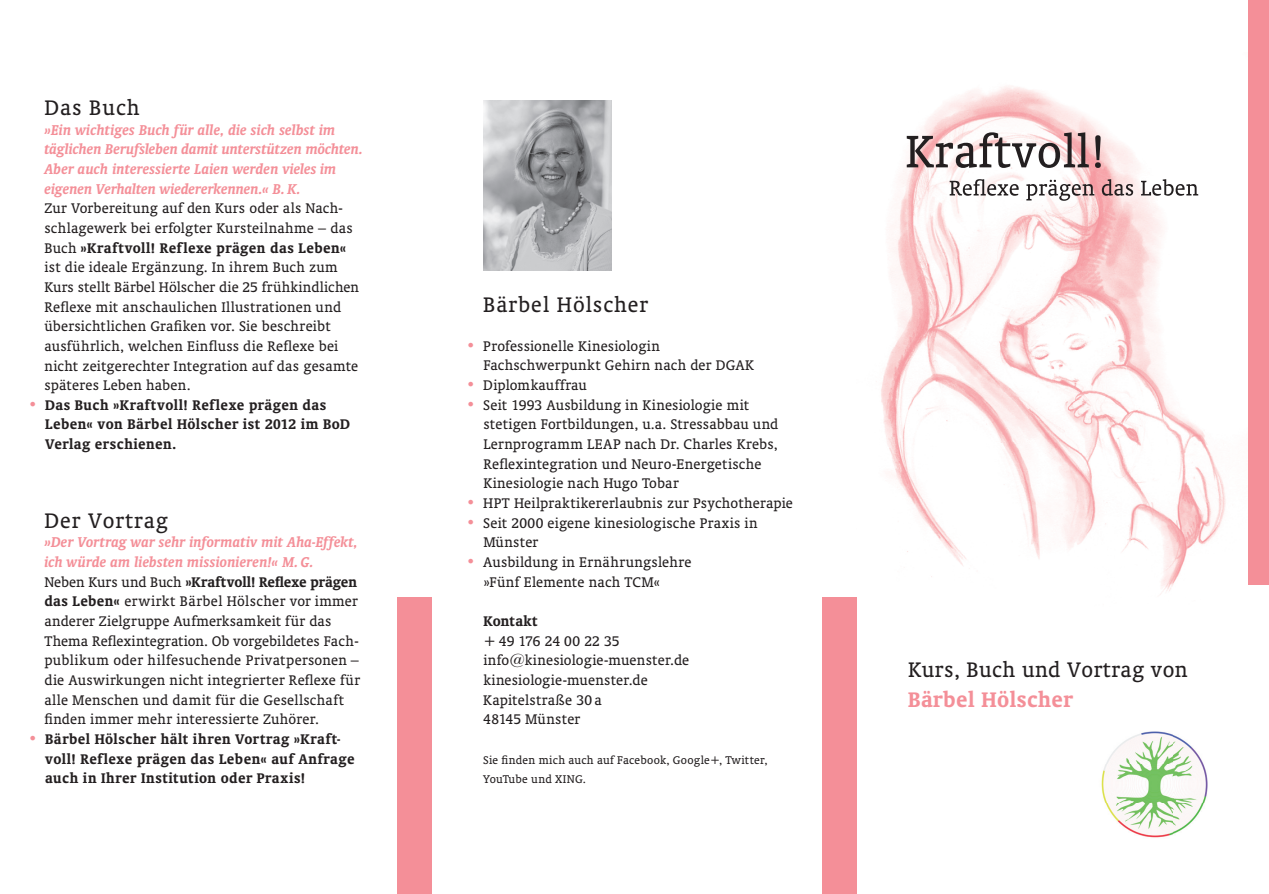
<style>
.page{position:relative;width:1269px;height:894px;background:#fff}
.page>*{position:absolute;margin:0;border:0;box-sizing:border-box;transform-origin:0 0}
.t1{font:24px "Oranda BT";letter-spacing:.04em;color:#231f20}
.t2{font:24px "Oranda BT";letter-spacing:.02em;color:#231f20}
.t3{font:700 24px "Oranda BT";letter-spacing:.02em;color:#f48f98}
.t4{font:italic 700 16.2px/19.6px "Oranda BT";letter-spacing:.01em;color:#f48f98}
.t5{font:15.9px/19.6px "Oranda BT";letter-spacing:.01em;color:#231f20}
.t6{font:700 15.9px/19.6px "Oranda BT";letter-spacing:.025em;color:#231f20}
.t7{font:12.75px/19.6px "Oranda BT";letter-spacing:.02em;color:#231f20}
.s1{font-weight:700}
.s2{font-weight:400;color:#f48f98}
.s3{color:#f48f98}
</style>
<div class="page">
<img style="left:484px;top:100px;width:127px;height:170px">
<img style="left:881px;top:86px;width:345px;height:509px">
<div style="left:823px;top:597px;width:34px;height:296px;background:#f48f98"></div>
<div style="left:397px;top:597px;width:34px;height:296px;background:#f48f98"></div>
<div style="left:1248px;top:0;width:21px;height:584px;background:#f48f98"></div>
<svg style="left:906px;top:132px;width:194px;height:36px"></svg>
<svg style="left:949px;top:179px;width:249px;height:22px"></svg>
<img style="left:1101px;top:731px;width:107px;height:107px">
<h1 class="t1" style="left:44px;top:94px;width:97px">Das Buch</h1>
<p class="t4" style="left:44px;top:119px;width:320px">»Ein wichtiges Buch für alle, die sich selbst im täglichen Berufsleben damit unterstützen möchten.<br>Aber auch interessierte Laien werden vieles im eigenen Verhalten wiedererkennen.« B. K.</p>
<p class="t5" style="left:44px;top:198px;width:316px">Zur Vorbereitung auf den Kurs oder als Nach&shy;schlagewerk bei erfolgter Kursteilnahme – das Buch <span class="s1">»Kraftvoll! Reflexe prägen das Leben« </span>ist die ideale Ergänzung. In ihrem Buch zum Kurs stellt Bärbel Hölscher die 25 frühkindlichen Reflexe mit anschaulichen Illustrationen und übersichtlichen Grafiken vor. Sie beschreibt ausführlich, welchen Einfluss die Reflexe bei nicht zeitgerechter Integration auf das gesamte späteres Leben haben.</p>
<p class="t6" style="left:45px;top:394px;width:306px;text-indent:-17px"><span class="s2">•</span> Das Buch »Kraftvoll! Reflexe prägen das<br>Leben« von Bärbel Hölscher ist 2012 im BoD<br>Verlag erschienen.</p>
<h1 class="t1" style="left:44px;top:506px;width:125px">Der Vortrag</h1>
<p class="t4" style="left:44px;top:532px;width:315px">»Der Vortrag war sehr informativ mit Aha-Effekt, ich würde am liebsten missionieren!« M. G.</p>
<p class="t5" style="left:44px;top:571px;width:317px">Neben Kurs und Buch <span class="s1">»Kraftvoll! Reflexe prägen das Leben«</span> erwirkt Bärbel Hölscher vor immer anderer Zielgruppe Aufmerksamkeit für das Thema Reflexintegration. Ob vorgebildetes Fach&shy;publikum oder hilfesuchende Privat personen – die Auswirkungen nicht integrierter Reflexe für alle Menschen und damit für die Gesellschaft finden immer mehr interessierte Zuhörer.</p>
<p class="t6" style="left:45px;top:728px;width:311px;text-indent:-17px"><span class="s2">•</span> Bärbel Hölscher hält ihren Vortrag »Kraft&shy;voll! Reflexe prägen das Leben« auf Anfrage auch in Ihrer Institution oder Praxis!</p>
<h1 class="t1" style="left:483px;top:290px;width:166px">Bärbel Hölscher</h1>
<p class="t5" style="left:483px;top:336px;width:272px;text-indent:-17px"><span class="s3">•</span> Professionelle Kinesiologin<br>Fachschwerpunkt Gehirn nach der DGAK</p>
<p class="t5" style="left:466px;top:375px;width:122px"><span class="s3">•</span> Diplomkauffrau</p>
<p class="t5" style="left:483px;top:395px;width:296px;text-indent:-17px"><span class="s3">•</span> Seit 1993 Ausbildung in Kinesiologie mit stetigen Fortbildungen, u.a. Stressabbau und Lernprogramm LEAP nach Dr. Charles Krebs, Reflexintegration und Neuro-Energetische Kinesiologie nach Hugo Tobar</p>
<p class="t5" style="left:466px;top:493px;width:328px"><span class="s3">•</span> HPT Heilpraktikererlaubnis zur Psychotherapie</p>
<p class="t5" style="left:483px;top:513px;width:276px;text-indent:-17px"><span class="s3">•</span> Seit 2000 eigene kinesiologische Praxis in<br>Münster</p>
<p class="t5" style="left:483px;top:552px;width:210px;text-indent:-17px"><span class="s3">•</span> Ausbildung in Ernährungslehre »Fünf Elemente nach TCM«</p>
<p class="t6" style="left:483px;top:611px;width:56px">Kontakt</p>
<p class="t5" style="left:483px;top:630px;width:208px">+ 49 176 24 00 22 35 info@kinesiologie-muenster.de kinesiologie-muenster.de<br>Kapitelstraße 30 a<br>48145 Münster</p>
<p class="t7" style="left:483px;top:749px;width:286px">Sie finden mich auch auf Facebook, Google+, Twitter,<br>YouTube und XING.</p>
<h1 class="t2" style="left:908px;top:655px;width:281px">Kurs, Buch und Vortrag von</h1>
<h1 class="t3" style="left:908px;top:684px;width:166px">Bärbel Hölscher</h1>
</div>
